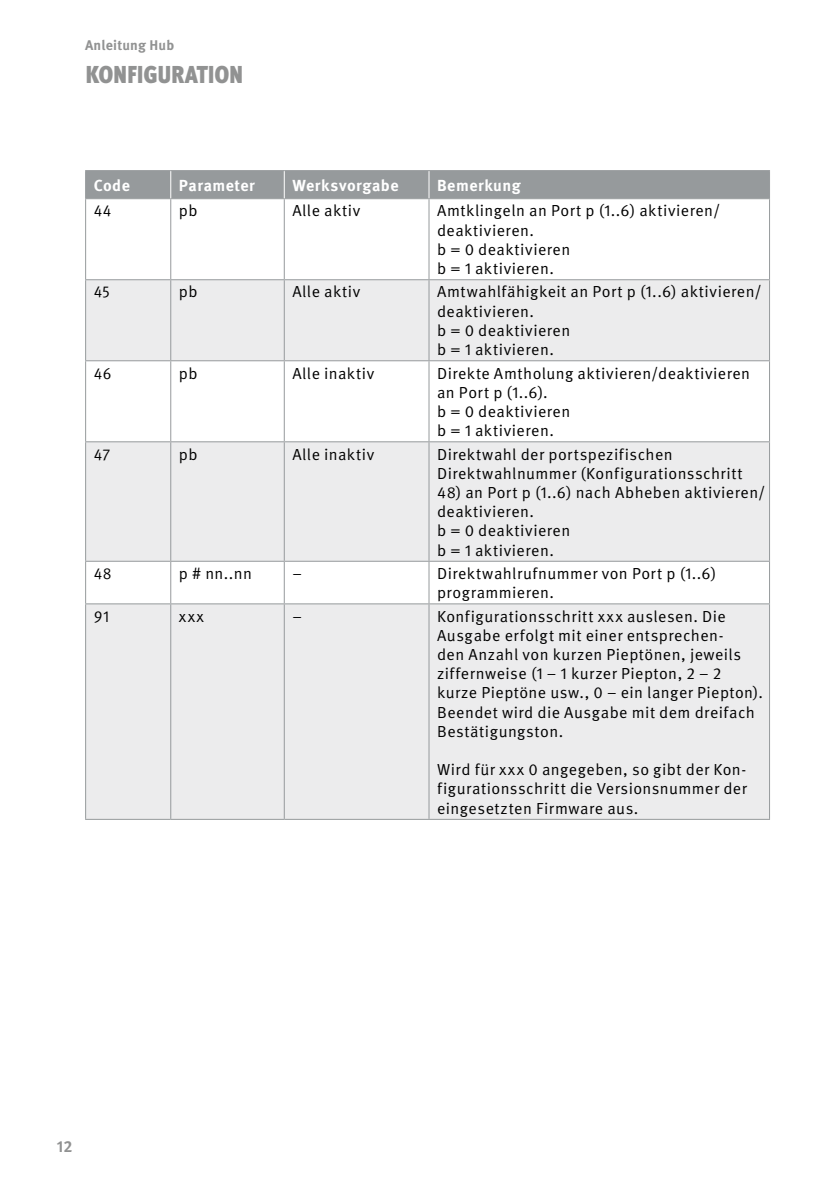
<style>
.page{position:relative;width:840px;height:1191px;background:#fff}
.page>*{position:absolute;margin:0;border:0;box-sizing:border-box;transform-origin:0 0}
.t1{font:900 30px "Meta Pro";letter-spacing:-.04em;color:#919292;scale:.8 1}
.t2{font:16px/19.2px "Meta Pro Norm";letter-spacing:.03em;color:#000}
.t3{font:700 16px "Meta Pro";letter-spacing:.03em;color:#fff}
.t4{font:16px "Meta Pro Norm";letter-spacing:.03em;color:#000;scale:.95 1}
.t5{font:700 16px "Meta Pro";color:#919292}
.t6{font:700 14px "Meta Pro";letter-spacing:.015em;color:#919292}
</style>
<div class="page">
<svg style="left:86px;top:280px;width:682px;height:539px;fill:#ececed"></svg>
<hr style="left:85px;top:170px;width:86px;height:1px;background:#969a9c">
<hr style="left:171px;top:170px;width:113px;height:1px;background:#969a9c">
<hr style="left:284px;top:170px;width:145px;height:1px;background:#969a9c">
<hr style="left:429px;top:170px;width:340px;height:1px;background:#969a9c">
<hr style="left:85px;top:199px;width:1px;height:80px;background:#969a9c">
<hr style="left:170px;top:199px;width:1px;height:80px;background:#969a9c">
<hr style="left:283px;top:199px;width:1px;height:80px;background:#969a9c">
<hr style="left:428px;top:199px;width:1px;height:80px;background:#969a9c">
<hr style="left:768px;top:199px;width:1px;height:80px;background:#969a9c">
<hr style="left:85px;top:279px;width:86px;height:1px;background:#969a9c">
<hr style="left:85px;top:280px;width:1px;height:80px;background:#969a9c">
<hr style="left:171px;top:279px;width:113px;height:1px;background:#969a9c">
<hr style="left:170px;top:280px;width:1px;height:80px;background:#969a9c">
<hr style="left:284px;top:279px;width:145px;height:1px;background:#969a9c">
<hr style="left:283px;top:280px;width:1px;height:80px;background:#969a9c">
<hr style="left:429px;top:279px;width:340px;height:1px;background:#969a9c">
<hr style="left:428px;top:280px;width:1px;height:80px;background:#969a9c">
<hr style="left:768px;top:280px;width:1px;height:80px;background:#969a9c">
<hr style="left:85px;top:360px;width:86px;height:1px;background:#969a9c">
<hr style="left:85px;top:361px;width:1px;height:80px;background:#969a9c">
<hr style="left:171px;top:360px;width:113px;height:1px;background:#969a9c">
<hr style="left:170px;top:361px;width:1px;height:80px;background:#969a9c">
<hr style="left:284px;top:360px;width:145px;height:1px;background:#969a9c">
<hr style="left:283px;top:361px;width:1px;height:80px;background:#969a9c">
<hr style="left:429px;top:360px;width:340px;height:1px;background:#969a9c">
<hr style="left:428px;top:361px;width:1px;height:80px;background:#969a9c">
<hr style="left:768px;top:361px;width:1px;height:80px;background:#969a9c">
<hr style="left:85px;top:441px;width:86px;height:1px;background:#969a9c">
<hr style="left:85px;top:442px;width:1px;height:119px;background:#969a9c">
<hr style="left:171px;top:441px;width:113px;height:1px;background:#969a9c">
<hr style="left:170px;top:442px;width:1px;height:119px;background:#969a9c">
<hr style="left:284px;top:441px;width:145px;height:1px;background:#969a9c">
<hr style="left:283px;top:442px;width:1px;height:119px;background:#969a9c">
<hr style="left:429px;top:441px;width:340px;height:1px;background:#969a9c">
<hr style="left:428px;top:442px;width:1px;height:119px;background:#969a9c">
<hr style="left:768px;top:442px;width:1px;height:119px;background:#969a9c">
<hr style="left:85px;top:561px;width:86px;height:1px;background:#969a9c">
<hr style="left:85px;top:562px;width:1px;height:41px;background:#969a9c">
<hr style="left:171px;top:561px;width:113px;height:1px;background:#969a9c">
<hr style="left:170px;top:562px;width:1px;height:41px;background:#969a9c">
<hr style="left:284px;top:561px;width:145px;height:1px;background:#969a9c">
<hr style="left:283px;top:562px;width:1px;height:41px;background:#969a9c">
<hr style="left:429px;top:561px;width:340px;height:1px;background:#969a9c">
<hr style="left:428px;top:562px;width:1px;height:41px;background:#969a9c">
<hr style="left:768px;top:562px;width:1px;height:41px;background:#969a9c">
<hr style="left:85px;top:603px;width:86px;height:1px;background:#969a9c">
<hr style="left:85px;top:604px;width:1px;height:215px;background:#969a9c">
<hr style="left:171px;top:603px;width:113px;height:1px;background:#969a9c">
<hr style="left:170px;top:604px;width:1px;height:215px;background:#969a9c">
<hr style="left:284px;top:603px;width:145px;height:1px;background:#969a9c">
<hr style="left:283px;top:604px;width:1px;height:215px;background:#969a9c">
<hr style="left:429px;top:603px;width:340px;height:1px;background:#969a9c">
<hr style="left:428px;top:604px;width:1px;height:215px;background:#969a9c">
<hr style="left:768px;top:604px;width:1px;height:215px;background:#969a9c">
<hr style="left:85px;top:819px;width:86px;height:1px;background:#969a9c">
<hr style="left:171px;top:819px;width:113px;height:1px;background:#969a9c">
<hr style="left:284px;top:819px;width:145px;height:1px;background:#969a9c">
<hr style="left:429px;top:819px;width:340px;height:1px;background:#969a9c">
<div style="left:85px;top:171px;width:684px;height:28px;background:#969a9c"></div>
<p class="t6" style="left:85px;top:34px;width:91px">Anleitung Hub</p>
<h1 class="t1" style="left:85px;top:49px;width:200px">Konfiguration</h1>
<p class="t3" style="left:94px;top:173px;width:38px">Code</p>
<p class="t3" style="left:179px;top:173px;width:78px">Parameter</p>
<p class="t3" style="left:292px;top:173px;width:108px">Werksvorgabe</p>
<p class="t3" style="left:437px;top:173px;width:85px">Bemerkung</p>
<p class="t4" style="left:94px;top:199px;width:20px">44</p>
<p class="t2" style="left:179px;top:200px;width:20px">pb</p>
<p class="t2" style="left:292px;top:200px;width:69px">Alle aktiv</p>
<p class="t2" style="left:437px;top:200px;width:285px">Amtklingeln an Port p (1..6) aktivieren/ deaktivieren.<br>b = 0 deaktivieren<br>b = 1 aktivieren.</p>
<p class="t4" style="left:94px;top:280px;width:19px">45</p>
<p class="t2" style="left:179px;top:281px;width:20px">pb</p>
<p class="t2" style="left:292px;top:281px;width:69px">Alle aktiv</p>
<p class="t2" style="left:437px;top:281px;width:326px">Amtwahlfähigkeit an Port p (1..6) aktivieren/ deaktivieren.<br>b = 0 deaktivieren<br>b = 1 aktivieren.</p>
<p class="t4" style="left:94px;top:361px;width:20px">46</p>
<p class="t2" style="left:179px;top:362px;width:20px">pb</p>
<p class="t2" style="left:292px;top:362px;width:83px">Alle inaktiv</p>
<p class="t2" style="left:437px;top:362px;width:314px">Direkte Amtholung aktivieren/deaktivieren an Port p (1..6).<br>b = 0 deaktivieren<br>b = 1 aktivieren.</p>
<p class="t4" style="left:94px;top:442px;width:19px">47</p>
<p class="t2" style="left:179px;top:443px;width:20px">pb</p>
<p class="t2" style="left:292px;top:443px;width:83px">Alle inaktiv</p>
<p class="t2" style="left:437px;top:443px;width:307px">Direktwahl der portspezifischen<br>Direktwahlnummer (Konfigurationsschritt</p>
<p class="t2" style="left:437px;top:482px;width:330px">48) an Port p (1..6) nach Abheben aktivieren/ deaktivieren.<br>b = 0 deaktivieren<br>b = 1 aktivieren.</p>
<p class="t4" style="left:94px;top:561px;width:20px">48</p>
<p class="t2" style="left:179px;top:563px;width:75px">p # nn..nn</p>
<p class="t2" style="left:292px;top:563px;width:11px">–</p>
<p class="t2" style="left:437px;top:563px;width:280px">Direktwahlrufnummer von Port p (1..6) programmieren.</p>
<p class="t4" style="left:94px;top:604px;width:18px">91</p>
<p class="t2" style="left:179px;top:605px;width:27px">xxx</p>
<p class="t2" style="left:292px;top:605px;width:11px">–</p>
<p class="t2" style="left:437px;top:605px;width:327px">Konfigurationsschritt xxx auslesen. Die Ausgabe erfolgt mit einer entsprechen-<br>den Anzahl von kurzen Pieptönen, jeweils ziffernweise (1 – 1 kurzer Piepton, 2 – 2 kurze Pieptöne usw., 0 – ein langer Piepton).<br>Beendet wird die Ausgabe mit dem dreifach Bestätigungston.</p>
<p class="t2" style="left:437px;top:759px;width:311px;text-align:justify">Wird für xxx 0 angegeben, so gibt der Kon&shy;figurationsschritt die Versionsnummer der eingesetzten Firmware aus.</p>
<p class="t5" style="left:57px;top:1134px;width:17px">12</p>
</div>
